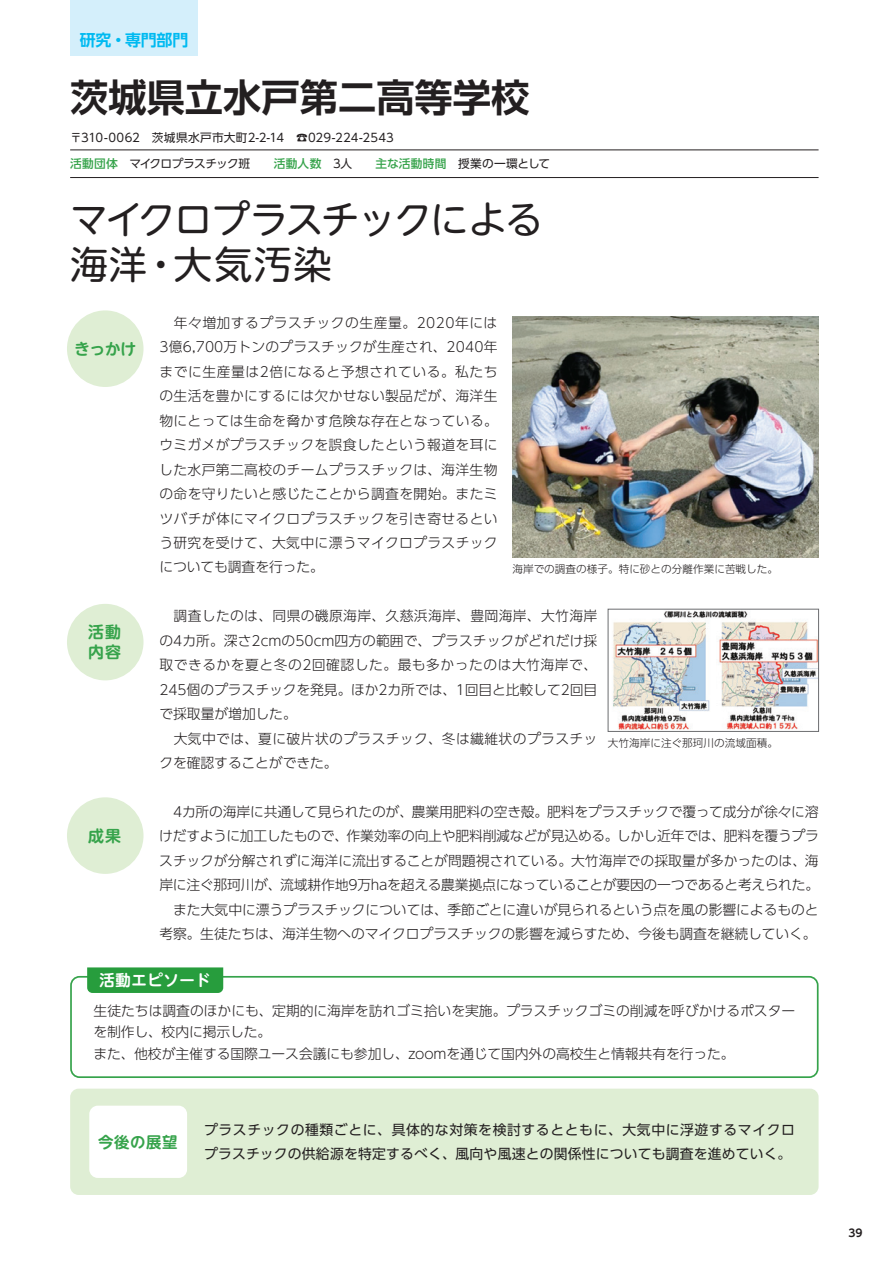
<style>
.page{position:relative;width:893px;height:1263px;background:#fff}
.page>*{position:absolute;margin:0;border:0;box-sizing:border-box;transform-origin:0 0}
.t1{font:38.25px/44.7px "UD Shin M Go Pro";letter-spacing:-.045em;color:#231f20}
.t2{font:700 38.25px "UD Shin Go Pro De";color:#231f20}
.t3{font:700 15.9px/20.2px "UD Shin M Go Pro De";letter-spacing:.015em;color:#36a34b}
.t4{font:700 15.9px "UD Shin Go Pro De";letter-spacing:-.015em;color:#00baf1}
.t5{font:700 15.45px "UD Shin M Go Pro De";letter-spacing:.04em;color:#fff}
.t6{font:700 15.45px "UD Shin M Go Pro De";letter-spacing:.04em;color:#36a34b}
.t7{font:300 13.8px/24.5px "UD Shin Go Pro";letter-spacing:-.005em;color:#231f20;text-align:justify}
.t8{font:13.8px/23.4px "UD Shin Go Pro";letter-spacing:.02em;color:#231f20}
.t9{font:11.7px/25.5px "UD Shin Go Pro";letter-spacing:-.005em;color:#231f20}
.t10{font:300 10.65px "UD Shin Go Pro";color:#231f20}
.t11{font:700 10.65px "UD Shin Go Pro De";color:#231f20}
.s1{font-weight:500;color:#36a34b}
</style>
<div class="page">
<div style="left:67px;top:310px;width:77px;height:77px;background:#dfeed4;border-radius:50%"></div>
<div style="left:67px;top:604px;width:77px;height:76px;background:#dfeed4;border-radius:50%"></div>
<div style="left:70px;top:0;width:128px;height:55px;background:#d4effb"></div>
<hr style="left:70px;top:177px;width:749px;height:1px;background:#231f20">
<hr style="left:70px;top:150px;width:749px;height:1px;background:#231f20">
<div style="left:70px;top:1089px;width:749px;height:106px;background:#dfeed4;border-radius:9px"></div>
<div style="left:89px;top:1106px;width:98px;height:72px;background:#fff;border-radius:9px"></div>
<div style="left:70px;top:976px;width:749px;height:102px;border:2px solid #36a34b;border-radius:9px"></div>
<div style="left:87px;top:967px;width:136px;height:26px;background:#279d3d"></div>
<div style="left:67px;top:797px;width:77px;height:77px;background:#dfeed4;border-radius:50%"></div>
<img style="left:613px;top:611px;width:204px;height:118px">
<div style="left:608px;top:609px;width:211px;height:123px;border:1px solid #6c6d70"></div>
<img style="left:512px;top:317px;width:307px;height:240px">
<p class="t4" style="left:80px;top:27px;width:110px">研究・専門部門</p>
<h1 class="t2" style="left:70px;top:67px;width:461px">茨城県立水戸第二高等学校</h1>
<p class="t9" style="left:70px;top:125px;width:481px">〒310-0062　茨城県水戸市大町2-2-14　☎︎029-224-2543<br><span class="s1">活動団体　</span>マイクロプラスチック班　　<span class="s1">活動人数　</span>3人<span class="s1">　　主な活動時間　</span>授業の一環として</p>
<h1 class="t1" style="left:70px;top:195px;width:474px">マイクロプラスチックによる海洋・大気汚染</h1>
<p class="t3" style="left:74px;top:338px;width:64px">きっかけ</p>
<p class="t3" style="left:88px;top:621px;width:34px">活動内容</p>
<p class="t3" style="left:88px;top:825px;width:34px">成果</p>
<p class="t7" style="left:159px;top:310px;width:340px">　年々増加するプラスチックの生産量。2020年には3億6,700万トンのプラスチックが生産され、2040年までに生産量は2倍になると予想されている。私たちの生活を豊かにするには欠かせない製品だが、海洋生物にとっては生命を脅かす危険な存在となっている。ウミガメがプラスチックを誤食したという報道を耳にした水戸第二高校のチームプラスチックは、海洋生物の命を守りたいと感じたことから調査を開始。またミツバチが体にマイクロプラスチックを引き寄せるという研究を受けて、大気中に漂うマイクロプラスチックについても調査を行った。</p>
<p class="t7" style="left:159px;top:603px;width:439px;text-align:left">　調査したのは、同県の磯原海岸、久慈浜海岸、豊岡海岸、大竹海岸の4カ所。深さ2cmの50cm四方の範囲で、プラスチックがどれだけ採取できるかを夏と冬の2回確認した。最も多かったのは大竹海岸で、<br>245個のプラスチックを発見。ほか2カ所では、1回目と比較して2回目で採取量が増加した。<br>　大気中では、夏に破片状のプラスチック、冬は繊維状のプラスチックを確認することができた。</p>
<p class="t7" style="left:159px;top:799px;width:661px">　4カ所の海岸に共通して見られたのが、農業用肥料の空き殻。肥料をプラスチックで覆って成分が徐々に溶けだすように加工したもので、作業効率の向上や肥料削減などが見込める。しかし近年では、肥料を覆うプラスチックが分解されずに海洋に流出することが問題視されている。大竹海岸での採取量が多かったのは、海岸に注ぐ那珂川が、流域耕作地9万haを超える農業拠点になっていることが要因の一つであると考えられた。　また大気中に漂うプラスチックについては、季節ごとに違いが見られるという点を風の影響によるものと考察。生徒たちは、海洋生物へのマイクロプラスチックの影響を減らすため、今後も調査を継続していく。</p>
<p class="t10" style="left:512px;top:560px;width:267px">海岸での調査の様子。特に砂との分離作業に苦戦した。</p>
<p class="t10" style="left:608px;top:734px;width:172px">大竹海岸に注ぐ那珂川の流域面積。</p>
<p class="t5" style="left:99px;top:968px;width:113px">活動エピソード</p>
<p class="t7" style="left:93px;top:999px;width:703px;line-height:21.8px;text-align:left">生徒たちは調査のほかにも、定期的に海岸を訪れゴミ拾いを実施。プラスチックゴミの削減を呼びかけるポスターを制作し、校内に掲示した。<br>また、他校が主催する国際ユース会議にも参加し、zoomを通じて国内外の高校生と情報共有を行った。</p>
<p class="t6" style="left:98px;top:1129px;width:81px">今後の展望</p>
<p class="t8" style="left:204px;top:1118px;width:592px">プラスチックの種類ごとに、具体的な対策を検討するとともに、大気中に浮遊するマイクロプラスチックの供給源を特定するべく、風向や風速との関係性についても調査を進めていく。</p>
<p class="t11" style="left:849px;top:1224px;width:16px">39</p>
</div>
